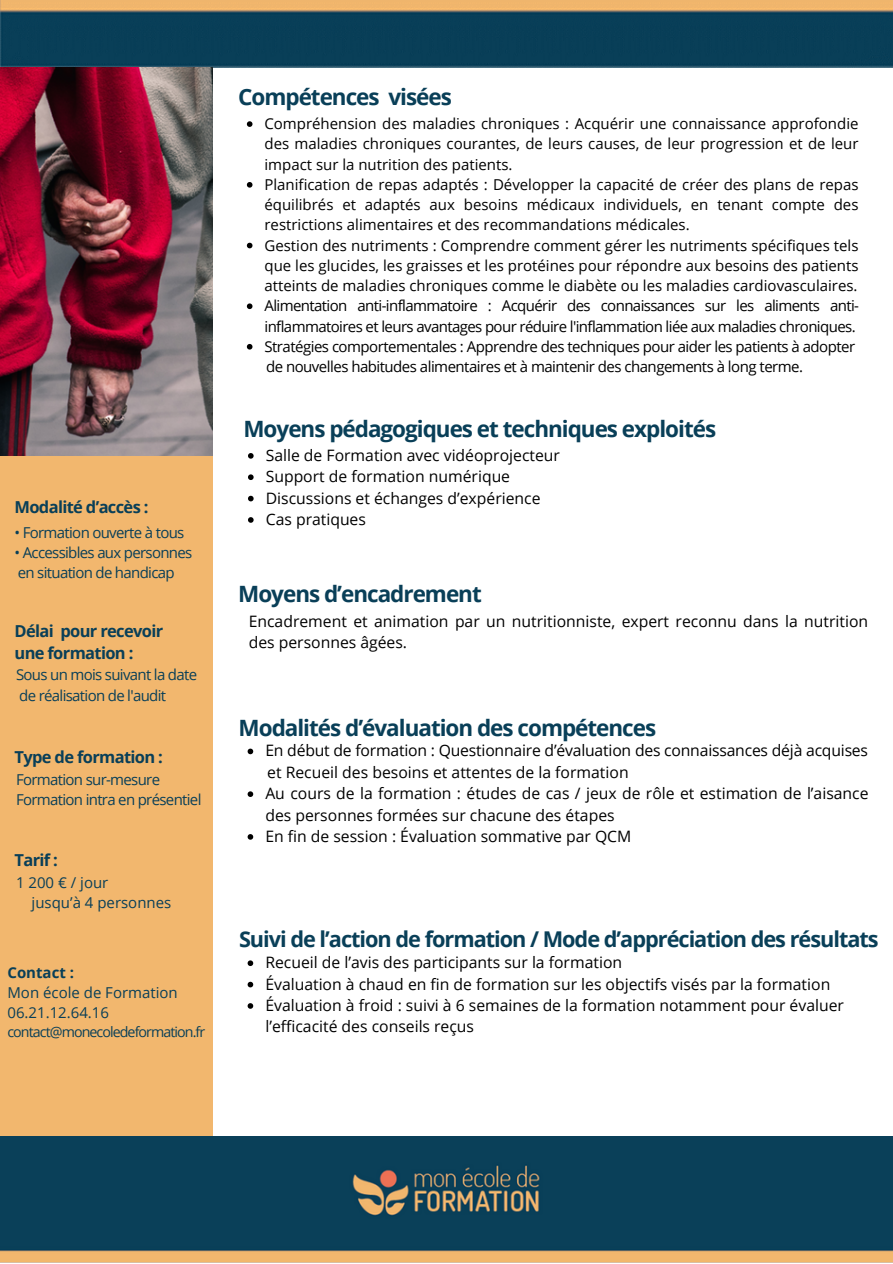
<style>
.page{position:relative;width:893px;height:1264px;background:#fff}
.page>*{position:absolute;margin:0;border:0;box-sizing:border-box;transform-origin:0 0}
.t1{font:700 22.5px "Open Sans";letter-spacing:-.045em;color:#093f58}
.t2{font:700 21.75px "Open Sans";letter-spacing:-.045em;color:#093f58}
.t3{font:700 16.5px "Open Sans";letter-spacing:-.04em;color:#093f58}
.t4{font:15.75px/21.3px "Open Sans";color:#000}
.t5{font:15px/20.2px "Open Sans";letter-spacing:-.035em;color:#000;text-align:justify}
.t6{font:15px "Open Sans";letter-spacing:-.045em;color:#093f58}
.t7{font:15px "Open Sans";color:#093f58}
.t8{font:700 15px "Open Sans";color:#093f58}
.t9{font:14.25px "Open Sans";letter-spacing:-.065em;color:#093f58}
</style>
<div class="page">
<img style="left:0;top:0;width:892px;height:67px">
<img style="left:0;top:67px;width:212px;height:1069px">
<img style="left:0;top:1136px;width:892px;height:126px">
<svg style="left:247px;top:121px;width:5px;height:6px"></svg>
<svg style="left:247px;top:182px;width:5px;height:6px"></svg>
<svg style="left:247px;top:243px;width:5px;height:5px"></svg>
<svg style="left:247px;top:303px;width:5px;height:6px"></svg>
<svg style="left:247px;top:344px;width:5px;height:5px"></svg>
<svg style="left:248px;top:453px;width:5px;height:5px"></svg>
<svg style="left:248px;top:474px;width:5px;height:6px"></svg>
<svg style="left:248px;top:496px;width:5px;height:5px"></svg>
<svg style="left:248px;top:517px;width:5px;height:6px"></svg>
<svg style="left:247px;top:748px;width:6px;height:6px"></svg>
<svg style="left:247px;top:791px;width:6px;height:6px"></svg>
<svg style="left:247px;top:834px;width:6px;height:5px"></svg>
<svg style="left:247px;top:960px;width:6px;height:6px"></svg>
<svg style="left:247px;top:981px;width:6px;height:6px"></svg>
<svg style="left:247px;top:1003px;width:6px;height:5px"></svg>
<p class="t3" style="left:15px;top:495px;width:135px">Modalité d’accès :</p>
<p class="t6" style="left:15px;top:521px;width:171px">• Formation ouverte à tous</p>
<p class="t6" style="left:15px;top:542px;width:179px">• Accessibles aux personnes</p>
<p class="t6" style="left:18px;top:562px;width:158px">en situation de handicap</p>
<p class="t3" style="left:15px;top:619px;width:150px">Délai pour recevoir</p>
<p class="t3" style="left:15px;top:642px;width:120px">une formation :</p>
<p class="t6" style="left:16px;top:664px;width:182px">Sous un mois suivant la date</p>
<p class="t6" style="left:19px;top:684px;width:148px">de réalisation de l'audit</p>
<p class="t3" style="left:15px;top:745px;width:150px">Type de formation :</p>
<p class="t6" style="left:16px;top:769px;width:146px">Formation sur-mesure</p>
<p class="t6" style="left:16px;top:789px;width:187px">Formation intra en présentiel</p>
<p class="t3" style="left:15px;top:848px;width:45px">Tarif :</p>
<p class="t6" style="left:16px;top:871px;width:94px">1 200 € / jour</p>
<p class="t7" style="left:32px;top:892px;width:141px">jusqu’à 4 personnes</p>
<p class="t8" style="left:7px;top:961px;width:68px">Contact :</p>
<p class="t7" style="left:7px;top:981px;width:172px">Mon école de Formation</p>
<p class="t6" style="left:7px;top:1002px;width:103px">06.21.12.64.16</p>
<p class="t9" style="left:7px;top:1021px;width:199px">contact@monecoledeformation.fr</p>
<p class="t1" style="left:238px;top:81px;width:215px">Compétences visées</p>
<p class="t5" style="left:264px;top:113px;width:595px">Compréhension des maladies chroniques : Acquérir une connaissance approfondie des maladies chroniques courantes, de leurs causes, de leur progression et de leur impact sur la nutrition des patients.</p>
<p class="t5" style="left:264px;top:174px;width:595px">Planification de repas adaptés : Développer la capacité de créer des plans de repas équilibrés et adaptés aux besoins médicaux individuels, en tenant compte des restrictions alimentaires et des recommandations médicales.</p>
<p class="t5" style="left:264px;top:235px;width:595px">Gestion des nutriments : Comprendre comment gérer les nutriments spécifiques tels que les glucides, les graisses et les protéines pour répondre aux besoins des patients atteints de maladies chroniques comme le diabète ou les maladies cardiovasculaires.</p>
<p class="t5" style="left:264px;top:295px;width:596px">Alimentation anti-inflammatoire : Acquérir des connaissances sur les aliments anti&shy;inflammatoires et leurs avantages pour réduire l'inflammation liée aux maladies chroniques.</p>
<p class="t5" style="left:264px;top:336px;width:592px">Stratégies comportementales : Apprendre des techniques pour aider les patients à adopter</p>
<p class="t5" style="left:266px;top:356px;width:538px">de nouvelles habitudes alimentaires et à maintenir des changements à long terme.</p>
<p class="t1" style="left:243px;top:413px;width:474px">Moyens pédagogiques et techniques exploités</p>
<p class="t4" style="left:266px;top:444px;width:296px">Salle de Formation avec vidéoprojecteur</p>
<p class="t4" style="left:266px;top:465px;width:246px">Support de formation numérique</p>
<p class="t4" style="left:266px;top:487px;width:276px">Discussions et échanges d’expérience</p>
<p class="t4" style="left:266px;top:508px;width:102px">Cas pratiques</p>
<p class="t1" style="left:238px;top:578px;width:245px">Moyens d’encadrement</p>
<p class="t4" style="left:249px;top:610px;width:621px">Encadrement et animation par un nutritionniste, expert reconnu dans la nutrition des personnes âgées.</p>
<p class="t1" style="left:238px;top:712px;width:419px">Modalités d’évaluation des compétences</p>
<p class="t4" style="left:265px;top:739px;width:604px">En début de formation : Questionnaire d’évaluation des connaissances déjà acquises</p>
<p class="t4" style="left:265px;top:782px;width:604px">Au cours de la formation : études de cas / jeux de rôle et estimation de l’aisance des personnes formées sur chacune des étapes</p>
<p class="t4" style="left:265px;top:825px;width:367px">En fin de session : Évaluation sommative par QCM</p>
<p class="t4" style="left:267px;top:761px;width:363px">et Recueil des besoins et attentes de la formation</p>
<p class="t2" style="left:239px;top:924px;width:641px">Suivi de l’action de formation / Mode d’appréciation des résultats</p>
<p class="t4" style="left:265px;top:951px;width:358px">Recueil de l’avis des participants sur la formation</p>
<p class="t4" style="left:265px;top:972px;width:566px">Évaluation à chaud en fin de formation sur les objectifs visés par la formation</p>
<p class="t4" style="left:265px;top:994px;width:580px">Évaluation à froid : suivi à 6 semaines de la formation notamment pour évaluer l’efficacité des conseils reçus</p>
</div>
